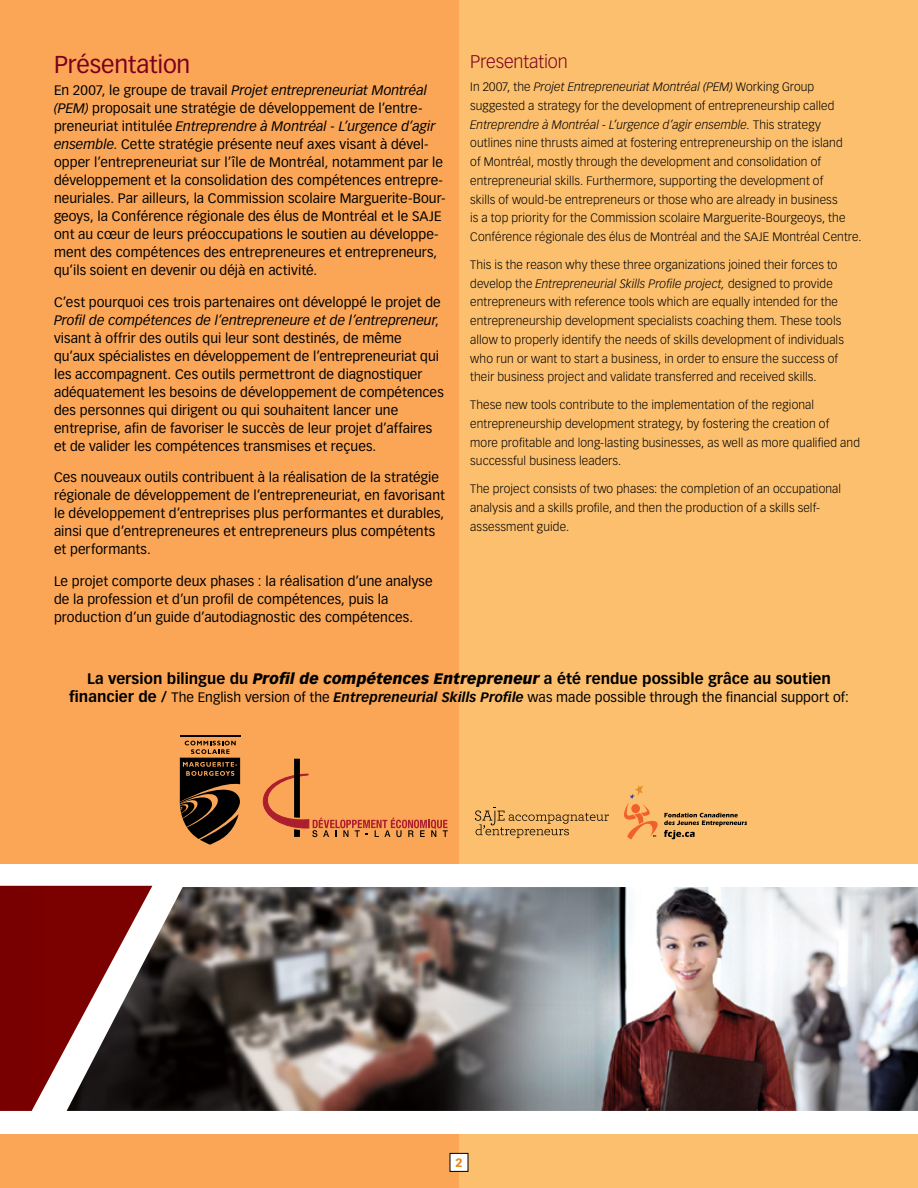
<style>
.page{position:relative;width:918px;height:1188px;background:#faa656}
.page>*{position:absolute;margin:0;border:0;box-sizing:border-box;transform-origin:0 0}
.t1{font:24px "Vectora LT Std";letter-spacing:-.005em;color:#7b001e}
.t2{font:300 18px "Vectora LT Std";letter-spacing:-.01em;color:#7b001e}
.t3{font:700 15px "Vectora LT Std";letter-spacing:.005em;color:#000}
.t4{font:13.5px/18px "Vectora LT Std";letter-spacing:.005em;color:#000}
.t5{font:300 12px/18.8px "Vectora LT Std";letter-spacing:.01em;color:#000}
.t6{font:900 12px "Vectora LT Std";color:#e48e25}
.s1{font-style:italic}
.s2{font-weight:900;font-style:italic}
.s3{font-weight:700;font-size:15px}
.s4{font-weight:700;font-style:italic}
</style>
<div class="page">
<div style="left:459px;top:0;width:459px;height:1188px;background:#fbbf6e"></div>
<div style="left:0;top:864px;width:918px;height:270px;background:#fff"></div>
<img style="left:152px;top:887px;width:766px;height:224px">
<svg style="left:0;top:886px;width:152px;height:225px"></svg>
<svg style="left:624px;top:785px;width:123px;height:55px"></svg>
<svg style="left:263px;top:759px;width:185px;height:78px"></svg>
<hr style="left:180px;top:735px;width:60px;height:2px;background:#000">
<svg style="left:180px;top:741px;width:61px;height:104px"></svg>
<svg style="left:475px;top:807px;width:134px;height:31px"></svg>
<div style="left:450px;top:1153px;width:18px;height:18px;background:#fff"></div>
<div style="left:450px;top:1153px;width:18px;height:19px;border:1px solid #000"></div>
<h1 class="t1" style="left:54px;top:50px;width:138px">Présentation</h1>
<p class="t4" style="left:54px;top:81px;width:393px">En 2007, le groupe de travail <span class="s1">Projet entrepreneuriat Montréal (PEM)</span> proposait une stratégie de développement de l’entre&shy;preneuriat intitulée <span class="s1">Entreprendre à Montréal - L’urgence d’agir ensemble</span>. Cette stratégie présente neuf axes visant à dével&shy;opper l’entrepreneuriat sur l’île de Montréal, notamment par le développement et la consolidation des compétences entrepre&shy;neuriales. Par ailleurs, la Commission scolaire Marguerite-Bour&shy;geoys, la Conférence régionale des élus de Montréal et le SAJE ont au cœur de leurs préoccupations le soutien au développe&shy;ment des compétences des entrepreneures et entrepreneurs, qu’ils soient en devenir ou déjà en activité.</p>
<p class="t4" style="left:54px;top:293px;width:391px">C’est pourquoi ces trois partenaires ont développé le projet de <span class="s1">Profil de compétences de l’entrepreneure et de l’entrepreneur</span>, visant à offrir des outils qui leur sont destinés, de même qu’aux spécialistes en développement de l’entrepreneuriat qui les accompagnent. Ces outils permettront de diagnostiquer adéquatement les besoins de développement de compétences des personnes qui dirigent ou qui souhaitent lancer une entreprise, afin de favoriser le succès de leur projet d’affaires et de valider les compétences transmises et reçues.</p>
<p class="t4" style="left:54px;top:468px;width:392px">Ces nouveaux outils contribuent à la réalisation de la stratégie régionale de développement de l’entrepreneuriat, en favorisant le développement d’entreprises plus performantes et durables, ainsi que d’entrepreneures et entrepreneurs plus compétents et performants.</p>
<p class="t4" style="left:54px;top:572px;width:380px">Le projet comporte deux phases : la réalisation d’une analyse de la profession et d’un profil de compétences, puis la production d’un guide d’autodiagnostic des compétences.</p>
<h2 class="t2" style="left:470px;top:51px;width:99px">Presentation</h2>
<p class="t5" style="left:470px;top:78px;width:393px">I n 2007, the <span class="s1">Projet Entrepreneuriat Montréal (PEM)</span> Working Group suggested a strategy for the development of entrepreneurship called <span class="s1">Entreprendre à Montréal - L’urgence d’agir ensemble.</span> This strategy outlines nine thrusts aimed at fostering entrepreneurship on the island<br>of Montréal, mostly through the development and consolidation of entrepreneurial skills. Furthermore, supporting the development of<br>skills of would-be entrepreneurs or those who are already in business<br>is a top priority for the Commission scolaire Marguerite-Bourgeoys, the Conférence régionale des élus de Montréal and the SAJE Montréal Centre.</p>
<p class="t5" style="left:470px;top:255px;width:375px">This is the reason why these three organizations joined their forces to develop the <span class="s1">Entrepreneurial Skills Profile project,</span> designed to provide entrepreneurs with reference tools which are equally intended for the entrepreneurship development specialists coaching them. These tools allow to properly identify the needs of skills development of individuals who run or want to start a business, in order to ensure the success of their business project and validate transferred and received skills.</p>
<p class="t5" style="left:470px;top:396px;width:391px">These new tools contribute to the implementation of the regional entrepreneurship development strategy, by fostering the creation of more profitable and long-lasting businesses, as well as more qualified and successful business leaders.</p>
<p class="t5" style="left:470px;top:480px;width:372px">The project consists of two phases: the completion of an occupational analysis and a skills profile, and then the production of a skills self&shy;assessment guide.</p>
<p class="t3" style="left:87px;top:669px;width:745px">La version bilingue du <span class="s2">Profil de compétences Entrepreneur</span> a été rendue possible grâce au soutien</p>
<p class="t4" style="left:69px;top:688px;width:781px"><span class="s3">financier de /</span> The English version of the <span class="s4">Entrepreneurial Skills Profile</span> was made possible through the financial support of:</p>
<p class="t6" style="left:455px;top:1155px;width:9px">2</p>
</div>
